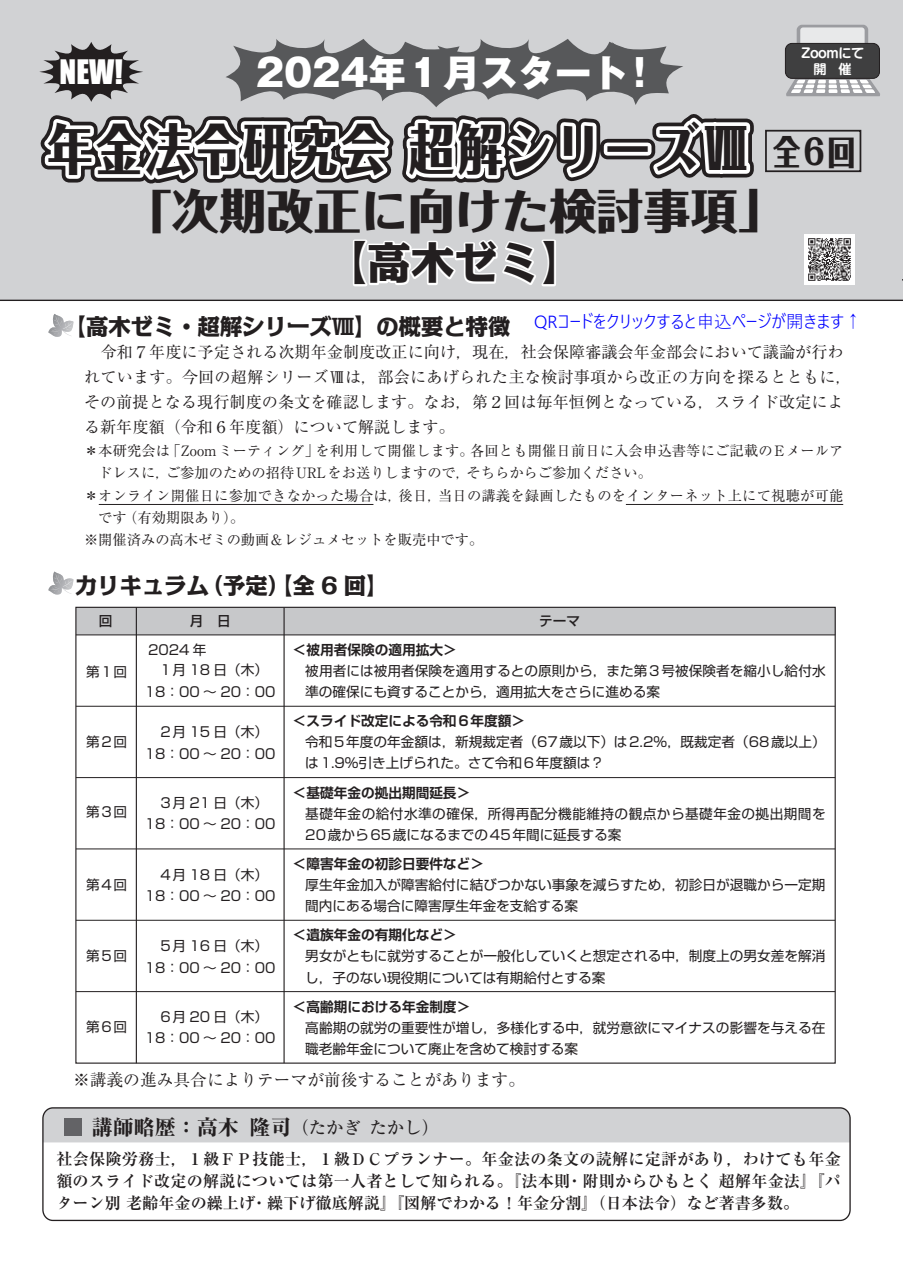
<style>
.page{position:relative;width:903px;height:1276px;background:#fff}
.page>*{position:absolute;margin:0;border:0;box-sizing:border-box;transform-origin:0 0}
.t1{font:54.77px "Folk Pro Heavy 90 pv RKSJ H";letter-spacing:.085em;color:#231f20;scale:.82 1}
.t2{font:47.07px "Folk Pro Heavy 90 pv RKSJ H";color:#231f20}
.t3{font:43.4px "Kakumin Pro Heavy 90 pv RKSJ H";color:#231f20}
.t4{font:37.27px "Gothic MB101 Pr 6 Heavy 90 pv RKSJ H";color:#fff}
.t5{font:30.97px "Impact";color:#fff}
.t6{font:22.4px "Kakumin Pro Heavy 90 pv RKSJ H";color:#231f20}
.t7{font:21px "Ryumin Pro Heavy 90 pv RKSJ H";color:#231f20}
.t8{font:17.5px "Yu Gothic UI Semilight";color:#00f}
.t9{font:16.8px "Ryumin Pro Regular 90 pv RKSJ H";color:#231f20}
.t10{font:16.1px/24.8px "Ryumin Pro Regular 90 pv RKSJ H";letter-spacing:.005em;color:#231f20}
.t11{font:16.1px/21.7px "Ryumin Pro Bold 90 pv RKSJ H";color:#231f20;text-align:justify}
.t12{font:14.17px "Ryumin Pro Regular 90 pv RKSJ H";letter-spacing:.01em;color:#231f20}
.t13{font:13.65px/21px "Shin Go Pro Regular 90 pv RKSJ H";color:#231f20;text-align:center}
.t14{font:13.65px "Shin Go Pro De Bold 90 pv RKSJ H";color:#231f20}
.t15{font:13.65px/21px "Shin Go Pro Regular 90 pv RKSJ H";letter-spacing:.035em;color:#231f20}
.t16{font:13.65px "Shin Go Pro Medium 90 pv RKSJ H";color:#231f20}
.t17{font:13.12px "Shin M Go Pro De Bold 90 pv RKSJ H";letter-spacing:-.05em;color:#fff}
.s1{font-size:34.12px}
.s2{font-family:"Ryumin Pro Medium 90 pv RKSJ H";font-size:17.32px}
</style>
<div class="page">
<div style="left:0;top:0;width:903px;height:301px;background:#d1d2d4"></div>
<svg style="left:48px;top:571px;width:26px;height:24px"></svg>
<div style="left:44px;top:1109px;width:805px;height:33px;background:#d1d2d4"></div>
<div style="left:42px;top:1107px;width:809px;height:114px;border:1px solid #231f20;border-radius:10px"></div>
<div style="left:65px;top:1118px;width:17px;height:17px;background:#636366"></div>
<hr style="left:99px;top:504px;width:274px;height:1px;background:#231f20">
<hr style="left:626px;top:504px;width:217px;height:1px;background:#231f20">
<div style="left:765px;top:130px;width:96px;height:42px;border:2px solid #231f20"></div>
<div style="left:76px;top:607px;width:759px;height:28px;background:#c7c8ca"></div>
<hr style="left:76px;top:634px;width:759px;height:1px;background:#231f20">
<hr style="left:76px;top:706px;width:759px;height:1px;background:#231f20">
<hr style="left:76px;top:777px;width:759px;height:1px;background:#231f20">
<hr style="left:76px;top:848px;width:759px;height:1px;background:#231f20">
<hr style="left:76px;top:920px;width:759px;height:1px;background:#231f20">
<hr style="left:76px;top:991px;width:759px;height:1px;background:#231f20">
<hr style="left:136px;top:607px;width:1px;height:456px;background:#231f20">
<hr style="left:284px;top:608px;width:1px;height:455px;background:#231f20">
<img style="left:804px;top:234px;width:50px;height:50px">
<svg style="left:786px;top:25px;width:94px;height:71px"></svg>
<div style="left:785px;top:43px;width:94px;height:35px;background:#3f3f40;border-radius:7px"></div>
<div style="left:785px;top:43px;width:95px;height:36px;border:1px solid #231f20;border-radius:7px"></div>
<svg style="left:16px;top:39px;width:745px;height:298px"></svg>
<svg style="left:902px;top:0;width:1px;height:280px"></svg>
<h3 class="t5" style="left:60px;top:53px;width:65px">NEW!</h3>
<p class="t17" style="left:801px;top:48px;width:64px">Zoomにて</p>
<h3 class="t4" style="left:256px;top:59px;width:391px">2024年１月スタート !</h3>
<p class="t17" style="left:814px;top:64px;width:40px">開　催</p>
<h1 class="t1" style="left:47px;top:129px;width:987px">年金法令研究会 超解シリーズⅧ <span class="s1">全6回</span></h1>
<h2 class="t2" style="left:125px;top:194px;width:661px">「次期改正に向けた検討事項」</h2>
<h3 class="t3" style="left:324px;top:247px;width:262px">【高木ゼミ】</h3>
<p class="t8" style="left:534px;top:309px;width:329px">QRコードをクリックすると申込ページが開きます↑</p>
<h3 class="t6" style="left:64px;top:318px;width:448px">【高木ゼミ・超解シリーズⅧ】の概要と特徴</h3>
<p class="t10" style="left:84px;top:342px;width:769px;text-indent:17px">令和７年度に予定される次期年金制度改正に向け，現在，社会保障審議会年金部会において議論が行われています。今回の超解シリーズⅧは，部会にあげられた主な検討事項から改正の方向を探るとともに，その前提となる現行制度の条文を確認します。なお，第２回は毎年恒例となっている，スライド改定による新年度額（令和６年度額）について解説します。</p>
<p class="t12" style="left:84px;top:445px;width:761px">＊本研究会は「Zoomミーティング」を利用して開催します。各回とも開催日前日に入会申込書等にご記載のEメールア</p>
<p class="t12" style="left:98px;top:468px;width:555px">ドレスに，ご参加のための招待URLをお送りしますので，そちらからご参加ください。</p>
<p class="t12" style="left:84px;top:490px;width:761px">＊オンライン開催日に参加できなかった場合は，後日，当日の講義を録画したものをインターネット上にて視聴が可能</p>
<p class="t12" style="left:98px;top:512px;width:148px">です（有効期限あり）。</p>
<p class="t12" style="left:84px;top:535px;width:401px">※開催済みの高木ゼミの動画＆レジュメセットを販売中です。</p>
<h3 class="t6" style="left:75px;top:577px;width:315px">カリキュラム（予定）【全 6 回】</h3>
<p class="t16" style="left:99px;top:616px;width:15px">回</p>
<p class="t16" style="left:190px;top:616px;width:42px">月　日</p>
<p class="t16" style="left:539px;top:616px;width:42px">テーマ</p>
<p class="t13" style="left:86px;top:663px;width:42px">第１回</p>
<p class="t14" style="left:293px;top:644px;width:165px">＜被用者保険の適用拡大＞</p>
<p class="t13" style="left:305px;top:662px;width:522px;text-align:left">被用者には被用者保険を適用するとの原則から，また第3号被保険者を縮小し給付水準の確保にも資することから，適用拡大をさらに進める案</p>
<p class="t14" style="left:293px;top:715px;width:234px">＜スライド改定による令和6年度額＞</p>
<p class="t13" style="left:305px;top:733px;width:522px;text-align:left">令和５年度の年金額は，新規裁定者（67歳以下）は2.2％，既裁定者（68歳以上）は1.9％引き上げられた。さて令和６年度額は？</p>
<p class="t14" style="left:293px;top:787px;width:179px">＜基礎年金の拠出期間延長＞</p>
<p class="t15" style="left:305px;top:805px;width:522px">基礎年金の給付水準の確保，所得再配分機能維持の観点から基礎年金の拠出期間を<br>20歳から65歳になるまでの45年間に延長する案</p>
<p class="t14" style="left:293px;top:859px;width:192px">＜障害年金の初診日要件など＞</p>
<p class="t13" style="left:305px;top:876px;width:522px;text-align:left">厚生年金加入が障害給付に結びつかない事象を減らすため，初診日が退職から一定期間内にある場合に障害厚生年金を支給する案</p>
<p class="t14" style="left:293px;top:930px;width:165px">＜遺族年金の有期化など＞</p>
<p class="t13" style="left:305px;top:948px;width:522px;text-align:left">男女がともに就労することが一般化していくと想定される中，制度上の男女差を解消し，子のない現役期については有期給付とする案</p>
<p class="t14" style="left:293px;top:1001px;width:179px">＜高齢期における年金制度＞</p>
<p class="t13" style="left:305px;top:1019px;width:522px;text-align:left">高齢期の就労の重要性が増し，多様化する中，就労意欲にマイナスの影響を与える在職老齢年金について廃止を含めて検討する案</p>
<p class="t13" style="left:148px;top:641px;width:60px">2024 年</p>
<p class="t13" style="left:145px;top:662px;width:132px">１月 18 日（木）<br>18：00 ～ 20：00</p>
<p class="t13" style="left:145px;top:724px;width:132px">２月 15 日（木）<br>18：00 ～ 20：00</p>
<p class="t13" style="left:145px;top:794px;width:132px">３月 21 日（木）<br>18：00 ～ 20：00</p>
<p class="t13" style="left:145px;top:866px;width:132px">４月 18 日（木）<br>18：00 ～ 20：00</p>
<p class="t13" style="left:145px;top:938px;width:132px">５月 16 日（木）<br>18：00 ～ 20：00</p>
<p class="t13" style="left:145px;top:1008px;width:132px">６月 20 日（木）<br>18：00 ～ 20：00</p>
<p class="t13" style="left:86px;top:733px;width:42px">第２回</p>
<p class="t13" style="left:86px;top:804px;width:42px">第３回</p>
<p class="t13" style="left:86px;top:876px;width:42px">第４回</p>
<p class="t13" style="left:86px;top:947px;width:42px">第５回</p>
<p class="t13" style="left:86px;top:1018px;width:42px">第６回</p>
<p class="t9" style="left:73px;top:1073px;width:454px">※講義の進み具合によりテーマが前後することがあります。</p>
<h3 class="t7" style="left:92px;top:1119px;width:349px">講師略歴：高木隆司<span class="s2">（たかぎたかし）</span></h3>
<p class="t11" style="left:56px;top:1150px;width:786px">社会保険労務士，１級ＦＰ技能士，１級ＤＣプランナー。年金法の条文の読解に定評があり，わけても年金額のスライド改定の解説については第一人者として知られる。『法本則・附則からひもとく 超解年金法』『パターン別 老齢年金の繰上げ・繰下げ徹底解説』『図解でわかる！年金分割』（日本法令）など著書多数。</p>
</div>
